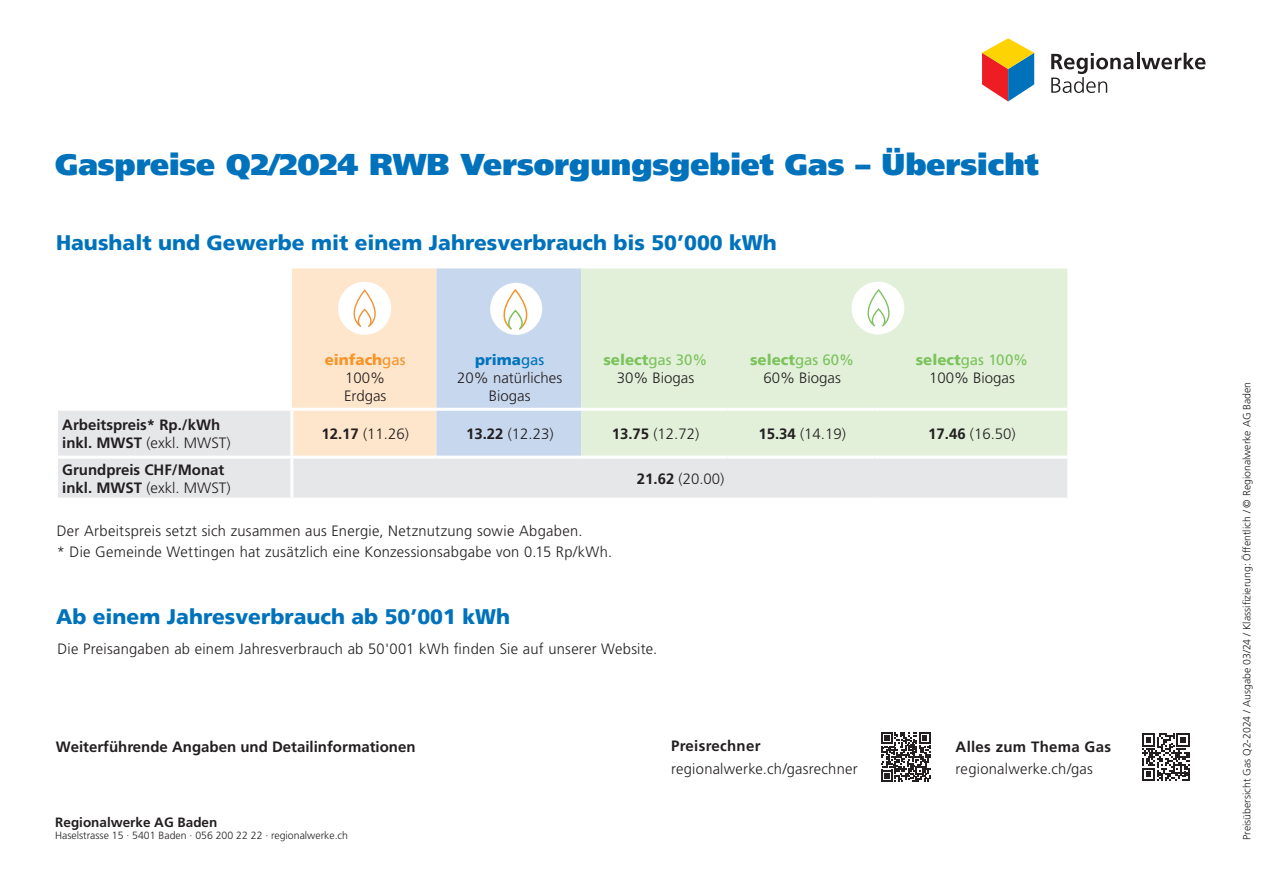
<style>
.page{position:relative;width:1263px;height:893px;background:#fff}
.page>*{position:absolute;margin:0;border:0;box-sizing:border-box;transform-origin:0 0}
.t1{font:900 30px "Frutiger LT";color:#0072bc}
.t2{font:900 21px "Frutiger";color:#0072bc}
.Grundtext{font:300 15px/21px "Frutiger LT Std";letter-spacing:.02em;color:#231f20}
.Untertitel{font:300 15px/18px "Frutiger LT Std";color:#231f20;text-align:center}
.Untertitel-2{font:700 15px/18px "Frutiger LT Std";color:#231f20}
.Grundtext-2{font:300 15px/18px "Frutiger LT Std";color:#231f20;text-align:center}
.Untertitel-3{font:700 15px "Frutiger LT Std";letter-spacing:.02em;color:#231f20}
.t3{font:700 13.5px "Frutiger LT Std";color:#231f20}
.t4{font:300 10.5px "Frutiger LT Std";color:#231f20}
.s1{font-family:"Frutiger";font-weight:900;color:#f79428}
.s2{font-weight:400;color:#f79428}
.s3{font-family:"Frutiger";font-weight:900;color:#0074bd}
.s4{font-weight:400;color:#0074bd}
.s5{font-family:"Frutiger";font-weight:900;color:#7cc35d}
.s6{font-weight:400;color:#7cc35d}
.s7{font-weight:300}
.s8{font-weight:700}
</style>
<div class="page">
<div style="left:581px;top:268px;width:486px;height:140px;background:#e2f0da"></div>
<svg style="left:58px;top:411px;width:1009px;height:87px;background:#e4eae3"></svg>
<hr style="left:58px;top:456px;width:234px;height:3px;background:#fff">
<hr style="left:292px;top:456px;width:144px;height:3px;background:#fff">
<hr style="left:436px;top:456px;width:145px;height:3px;background:#fff">
<hr style="left:581px;top:456px;width:147px;height:3px;background:#fff">
<hr style="left:728px;top:456px;width:146px;height:3px;background:#fff">
<hr style="left:874px;top:456px;width:193px;height:3px;background:#fff">
<hr style="left:290px;top:459px;width:3px;height:39px;background:#fff">
<div style="left:851px;top:282px;width:53px;height:52px;background:#fff;border-radius:50%"></div>
<svg style="left:867px;top:289px;width:23px;height:37px"></svg>
<svg style="left:58px;top:268px;width:523px;height:188px"></svg>
<svg style="left:982px;top:38px;width:52px;height:63px"></svg>
<hr style="left:1136px;top:53px;width:3px;height:16px;background:#231f20">
<svg style="left:1141px;top:53px;width:64px;height:16px"></svg>
<svg style="left:1051px;top:53px;width:82px;height:40px"></svg>
<svg style="left:881px;top:732px;width:50px;height:50px"></svg>
<svg style="left:1142px;top:733px;width:48px;height:48px"></svg>
<h3 class="t1" style="left:55px;top:146px;width:985px">Gaspreise Q2/2024 RWB Versorgungsgebiet Gas – Übersicht</h3>
<h3 class="t2" style="left:56px;top:230px;width:722px">Haushalt und Gewerbe mit einem Jahresverbrauch bis 50’000 kWh</h3>
<p class="Grundtext-2" style="left:325px;top:351px;width:82px"><span class="s1">einfach</span><span class="s2">gas<br></span>100%<br>Erdgas</p>
<p class="Grundtext-2" style="left:457px;top:351px;width:107px"><span class="s3">prima</span><span class="s4">gas<br></span>20% natürliches<br>Biogas</p>
<p class="Untertitel" style="left:603px;top:351px;width:106px"><span class="s5">select</span><span class="s6">gas 30%<br></span>30% Biogas</p>
<p class="Untertitel" style="left:750px;top:351px;width:106px"><span class="s5">select</span><span class="s6">gas 60%<br></span>60% Biogas</p>
<p class="Untertitel" style="left:916px;top:351px;width:114px"><span class="s5">select</span><span class="s6">gas 100%<br></span>100% Biogas</p>
<p class="Untertitel-2" style="left:62px;top:416px;width:170px">Arbeitspreis* Rp./kWh inkl. MWST <span class="s7">(exkl. MWST)</span></p>
<p class="Untertitel" style="left:321px;top:425px;width:89px"><span class="s8">12.17</span> (11.26)</p>
<p class="Untertitel" style="left:466px;top:425px;width:89px"><span class="s8">13.22</span> (12.23)</p>
<p class="Untertitel" style="left:612px;top:425px;width:89px"><span class="s8">13.75</span> (12.72)</p>
<p class="Untertitel" style="left:758px;top:425px;width:89px"><span class="s8">15.34</span> (14.19)</p>
<p class="Untertitel" style="left:928px;top:425px;width:89px"><span class="s8">17.46</span> (16.50)</p>
<p class="Untertitel-2" style="left:62px;top:461px;width:170px">Grundpreis CHF/Monat inkl. MWST <span class="s7">(exkl. MWST)</span></p>
<p class="Untertitel" style="left:637px;top:470px;width:89px"><span class="s8">21.62</span> (20.00)</p>
<p class="Grundtext" style="left:57px;top:520px;width:557px">Der Arbeitspreis setzt sich zusammen aus Energie, Netznutzung sowie Abgaben.<br>* Die Gemeinde Wettingen hat zusätzlich eine Konzessionsabgabe von 0.15 Rp/kWh.</p>
<h3 class="t2" style="left:56px;top:604px;width:456px">Ab einem Jahresverbrauch ab 50’001 kWh</h3>
<p class="Grundtext" style="left:57px;top:638px;width:601px">Die Preisangaben ab einem Jahresverbrauch ab 50'001 kWh finden Sie auf unserer Website.</p>
<h3 class="Untertitel-2" style="left:56px;top:738px;width:361px">Weiterführende Angaben und Detailinformationen</h3>
<p class="t3" style="left:55px;top:814px;width:164px">Regionalwerke AG Baden</p>
<p class="t4" style="left:55px;top:830px;width:294px">Haselstrasse 15 · 5401 Baden · 056 200 22 22 · regionalwerke.ch</p>
<p class="Untertitel-3" style="left:671px;top:737px;width:91px">Preisrechner</p>
<p class="Grundtext" style="left:671px;top:758px;width:188px">regionalwerke.ch/gasrechner</p>
<p class="Untertitel-3" style="left:955px;top:737px;width:157px">Alles zum Thema Gas</p>
<p class="Grundtext" style="left:955px;top:759px;width:139px">regionalwerke.ch/gas</p>
<p class="t4" style="left:1241px;top:840px;width:459px;rotate:-90deg">Preisübersicht Gas Q2-2024 / Ausgabe 03/24 / Klassifizierung: Öffentlich / © Regionalwerke AG Baden</p>
</div>
